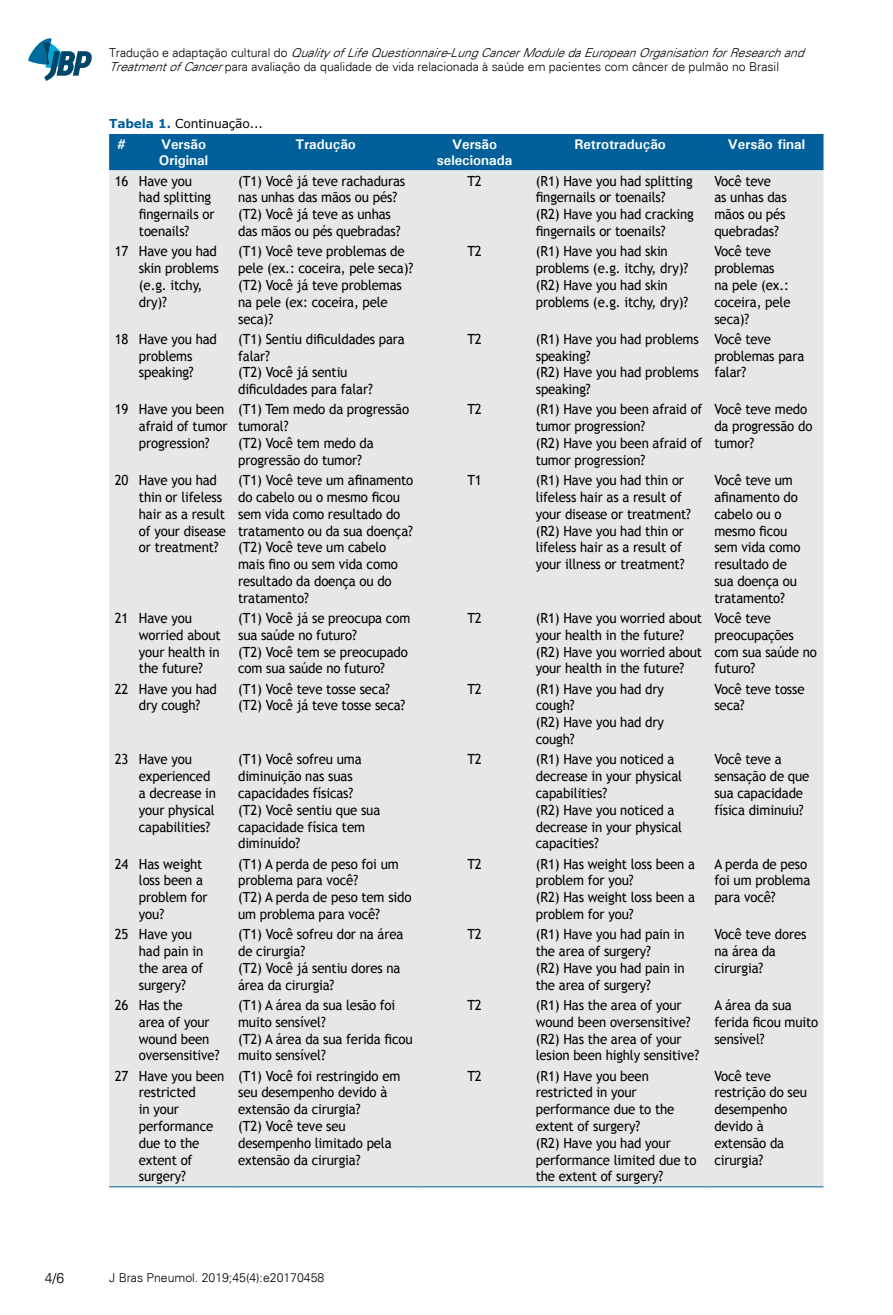
<style>
.page{position:relative;width:893px;height:1315px;background:#fff}
.page>*{position:absolute;margin:0;border:0;box-sizing:border-box;transform-origin:0 0}
.t1{font:14px/16.8px "Trebuchet MS";letter-spacing:-.01em;color:#000;scale:.94 1}
.t2{font:700 14px/16.8px "Univers";color:#fff}
.t3{font:300 14px "Univers";color:#000}
.t4{font:300 12.25px/14.7px "Univers";color:#000}
.t5{font:12.25px "Verdana";letter-spacing:-.01em;color:#000}
.s1{font-style:italic}
.s2{font-weight:700;color:#01609a}
</style>
<div class="page">
<svg style="left:28px;top:38px;width:64px;height:43px"></svg>
<div style="left:109px;top:134px;width:714px;height:36px;background:#01609a"></div>
<div style="left:109px;top:170px;width:714px;height:1016px;background:#e6e7e8"></div>
<svg style="left:109px;top:1186px;width:25px;height:1px"></svg>
<hr style="left:134px;top:1186px;width:99px;height:1px;background:#01609a">
<hr style="left:233px;top:1186px;width:185px;height:1px;background:#01609a">
<hr style="left:418px;top:1186px;width:113px;height:1px;background:#01609a">
<hr style="left:531px;top:1186px;width:178px;height:1px;background:#01609a">
<hr style="left:709px;top:1186px;width:114px;height:1px;background:#01609a">
<p class="t4" style="left:109px;top:45px;width:701px">T r a d u ç ã o e a d a p t a ç ã o c u l t u r a l d o <span class="s1">QualityofLifeQuestionnaire-LungCancerModuledaEuropeanOrganisationforResearchand<br>TreatmentofCancer</span>para avaliação da qualidade de vida relacionada à saúde em pacientes com câncer de pulmão no Brasil</p>
<p class="t5" style="left:109px;top:116px;width:155px"><span class="s2">Tabela 1.</span> Continuação...</p>
<p class="t2" style="left:117px;top:135px;width:10px">#</p>
<p class="t2" style="left:159px;top:135px;width:51px">Versão<br>Original</p>
<p class="t2" style="left:296px;top:135px;width:62px">Tradução</p>
<p class="t2" style="left:437px;top:135px;width:77px;text-align:center">Versão selecionada</p>
<p class="t2" style="left:574px;top:135px;width:93px">Retrotradução</p>
<p class="t2" style="left:728px;top:135px;width:79px">Versão final</p>
<p class="t1" style="left:139px;top:172px;width:82px;text-indent:-24px">16 Have you had splitting fingernails or toenails?</p>
<p class="t1" style="left:238px;top:172px;width:179px">(T1) Você já teve rachaduras nas unhas das mãos ou pés? (T2) Você já teve as unhas das mãos ou pés quebradas?</p>
<p class="t1" style="left:467px;top:172px;width:17px">T2</p>
<p class="t1" style="left:536px;top:172px;width:170px">(R1) Have you had splitting fingernails or toenails?<br>(R2) Have you had cracking fingernails or toenails?</p>
<p class="t1" style="left:714px;top:172px;width:79px">Você teve as unhas das mãos ou pés quebradas?</p>
<p class="t1" style="left:139px;top:243px;width:86px;text-indent:-24px">17 Have you had skin problems (e.g. itchy, dry)?</p>
<p class="t1" style="left:238px;top:243px;width:188px">(T1) Você teve problemas de pele (ex.: coceira, pele seca)? (T2) Você já teve problemas na pele (ex: coceira, pele seca)?</p>
<p class="t1" style="left:467px;top:243px;width:17px">T2</p>
<p class="t1" style="left:536px;top:243px;width:164px">(R1) Have you had skin problems (e.g. itchy, dry)? (R2) Have you had skin problems (e.g. itchy, dry)?</p>
<p class="t1" style="left:714px;top:243px;width:82px">Você teve problemas na pele (ex.: coceira, pele seca)?</p>
<p class="t1" style="left:115px;top:331px;width:110px;text-align:center">18 Have you had problems speaking?</p>
<p class="t1" style="left:238px;top:331px;width:179px">(T1) Sentiu dificuldades para falar?<br>(T2) Você já sentiu dificuldades para falar?</p>
<p class="t1" style="left:467px;top:331px;width:17px">T2</p>
<p class="t1" style="left:536px;top:331px;width:175px">(R1) Have you had problems speaking?<br>(R2) Have you had problems speaking?</p>
<p class="t1" style="left:714px;top:331px;width:97px">Você teve problemas para falar?</p>
<p class="t1" style="left:139px;top:401px;width:96px;text-indent:-24px">19 Have you been afraid of tumor progression?</p>
<p class="t1" style="left:238px;top:401px;width:183px">(T1) Tem medo da progressão tumoral?<br>(T2) Você tem medo da progressão do tumor?</p>
<p class="t1" style="left:467px;top:401px;width:17px">T2</p>
<p class="t1" style="left:536px;top:401px;width:179px">(R1) Have you been afraid of tumor progression?<br>(R2) Have you been afraid of tumor progression?</p>
<p class="t1" style="left:714px;top:401px;width:106px">Você teve medo da progressão do tumor?</p>
<p class="t1" style="left:139px;top:472px;width:94px;text-indent:-24px">20 Have you had thin or lifeless hair as a result of your disease or treatment?</p>
<p class="t1" style="left:238px;top:472px;width:188px">(T1) Você teve um afinamento do cabelo ou o mesmo ficou sem vida como resultado do tratamento ou da sua doença? (T2) Você teve um cabelo mais fino ou sem vida como resultado da doença ou do tratamento?</p>
<p class="t1" style="left:467px;top:472px;width:17px">T1</p>
<p class="t1" style="left:536px;top:472px;width:167px">(R1) Have you had thin or lifeless hair as a result of your disease or treatment? (R2) Have you had thin or lifeless hair as a result of your illness or treatment?</p>
<p class="t1" style="left:714px;top:472px;width:93px">Você teve um afinamento do cabelo ou o mesmo ficou sem vida como resultado de sua doença ou tratamento?</p>
<p class="t1" style="left:139px;top:610px;width:89px;text-indent:-24px">21 Have you worried about your health in the future?</p>
<p class="t1" style="left:238px;top:610px;width:185px">(T1) Você já se preocupa com sua saúde no futuro?<br>(T2) Você tem se preocupado com sua saúde no futuro?</p>
<p class="t1" style="left:467px;top:610px;width:17px">T2</p>
<p class="t1" style="left:536px;top:610px;width:178px">(R1) Have you worried about your health in the future? (R2) Have you worried about your health in the future?</p>
<p class="t1" style="left:714px;top:610px;width:110px">Você teve preocupações com sua saúde no futuro?</p>
<p class="t1" style="left:115px;top:680px;width:110px;text-align:center">22 Have you had dry cough?</p>
<p class="t1" style="left:238px;top:680px;width:179px">(T1) Você teve tosse seca? (T2) Você já teve tosse seca?</p>
<p class="t1" style="left:467px;top:680px;width:17px">T2</p>
<p class="t1" style="left:536px;top:680px;width:138px">(R1) Have you had dry cough?<br>(R2) Have you had dry cough?</p>
<p class="t1" style="left:714px;top:680px;width:97px">Você teve tosse seca?</p>
<p class="t1" style="left:139px;top:751px;width:84px;text-indent:-24px">23 Have you experienced a decrease in your physical capabilities?</p>
<p class="t1" style="left:238px;top:751px;width:153px">(T1) Você sofreu uma diminuição nas suas capacidades físicas? (T2) Você sentiu que sua capacidade física tem diminuído?</p>
<p class="t1" style="left:467px;top:751px;width:17px">T2</p>
<p class="t1" style="left:536px;top:751px;width:157px">(R1) Have you noticed a decrease in your physical capabilities?<br>(R2) Have you noticed a decrease in your physical capacities?</p>
<p class="t1" style="left:714px;top:751px;width:103px">Você teve a sensação de que sua capacidade física diminuiu?</p>
<p class="t1" style="left:139px;top:855px;width:75px;text-indent:-24px">24 Has weight loss been a problem for you?</p>
<p class="t1" style="left:238px;top:855px;width:186px">(T1) A perda de peso foi um problema para você?<br>(T2) A perda de peso tem sido um problema para você?</p>
<p class="t1" style="left:467px;top:855px;width:17px">T2</p>
<p class="t1" style="left:536px;top:855px;width:171px">(R1) Has weight loss been a problem for you?<br>(R2) Has weight loss been a problem for you?</p>
<p class="t1" style="left:714px;top:855px;width:104px">A perda de peso foi um problema para você?</p>
<p class="t1" style="left:139px;top:926px;width:70px;text-indent:-24px">25 Have you had pain in the area of surgery?</p>
<p class="t1" style="left:238px;top:926px;width:177px">(T1) Você sofreu dor na área de cirurgia?<br>(T2) Você já sentiu dores na área da cirurgia?</p>
<p class="t1" style="left:467px;top:926px;width:17px">T2</p>
<p class="t1" style="left:536px;top:926px;width:160px">(R1) Have you had pain in the area of surgery?<br>(R2) Have you had pain in the area of surgery?</p>
<p class="t1" style="left:714px;top:926px;width:100px">Você teve dores na área da cirurgia?</p>
<p class="t1" style="left:139px;top:996px;width:87px;text-indent:-24px">26 Has the<br>area of your wound been oversensitive?</p>
<p class="t1" style="left:238px;top:996px;width:187px">(T1) A área da sua lesão foi muito sensível?<br>(T2) A área da sua ferida ficou muito sensível?</p>
<p class="t1" style="left:467px;top:996px;width:17px">T2</p>
<p class="t1" style="left:536px;top:996px;width:175px">(R1) Has the area of your wound been oversensitive? (R2) Has the area of your lesion been highly sensitive?</p>
<p class="t1" style="left:714px;top:996px;width:112px">A área da sua ferida ficou muito sensível?</p>
<p class="t1" style="left:139px;top:1067px;width:92px;text-indent:-24px">27 Have you been restricted<br>in your performance due to the extent of surgery?</p>
<p class="t1" style="left:238px;top:1067px;width:174px">(T1) Você foi restringido em seu desempenho devido à extensão da cirurgia?<br>(T2) Você teve seu desempenho limitado pela extensão da cirurgia?</p>
<p class="t1" style="left:467px;top:1067px;width:17px">T2</p>
<p class="t1" style="left:536px;top:1067px;width:172px">(R1) Have you been restricted in your performance due to the extent of surgery?<br>(R2) Have you had your performance limited due to the extent of surgery?</p>
<p class="t1" style="left:714px;top:1067px;width:100px">Você teve restrição do seu desempenho devido à extensão da cirurgia?</p>
<p class="t3" style="left:45px;top:1269px;width:21px">4/6</p>
<p class="t4" style="left:109px;top:1270px;width:217px">J Bras Pneumol. 2019;45(4):e20170458</p>
</div>
